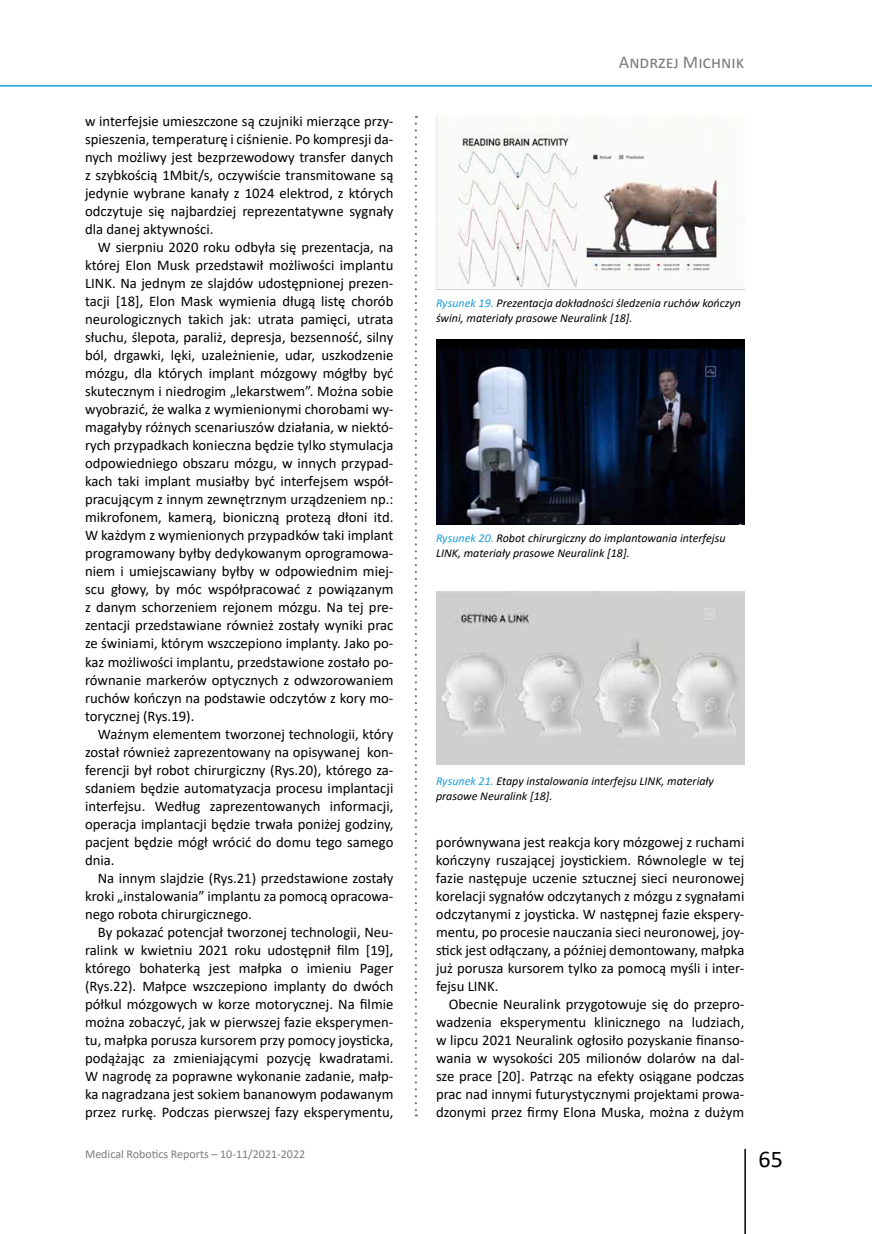
<style>
.page{position:relative;width:872px;height:1234px;background:#fff}
.page>*{position:absolute;margin:0;border:0;box-sizing:border-box;transform-origin:0 0}
.t1{font:24px "Calibri";color:#000}
.t2{font:18px "Calibri";color:#7b7c7f}
.t3{font:14.7px/18px "Calibri";color:#000;text-align:justify}
.t4{font:italic 12px/15px "Calibri";color:#000}
.t5{font:12px "Calibri";color:#7b7c7f}
.s1{color:#1a9eda}
</style>
<div class="page">
<hr style="left:744px;top:1148px;width:2px;height:85px;background:#000">
<hr style="left:0;top:85px;width:872px;height:2px;background:#1a9eda">
<svg style="left:415px;top:124px;width:2px;height:992px"></svg>
<img style="left:436px;top:116px;width:288px;height:173px">
<img style="left:436px;top:339px;width:308px;height:185px">
<img style="left:436px;top:591px;width:308px;height:173px">
<p class="t3" style="left:85px;top:112px;width:310px">w interfejsie umieszczone są czujniki mierzące przy&shy;spieszenia, temperaturę i ciśnienie. Po kompresji da&shy;nych możliwy jest bezprzewodowy transfer danych z szybkością 1Mbit/s, oczywiście transmitowane są jedynie wybrane kanały z 1024 elektrod, z których odczytuje się najbardziej reprezentatywne sygnały dla danej aktywności.</p>
<p class="t3" style="left:85px;top:238px;width:310px;text-indent:13px">W sierpniu 2020 roku odbyła się prezentacja, na której Elon Musk przedstawił możliwości implantu LINK. Na jednym ze slajdów udostępnionej prezen&shy;tacji [18], Elon Mask wymienia długą listę chorób neurologicznych takich jak: utrata pamięci, utrata słuchu, ślepota, paraliż, depresja, bezsenność, silny ból, drgawki, lęki, uzależnienie, udar, uszkodzenie mózgu, dla których implant mózgowy mógłby być skutecznym i niedrogim „lekarstwem”. Można sobie wyobrazić, że walka z wymienionymi chorobami wy&shy;magałyby różnych scenariuszów działania, w niektó&shy;rych przypadkach konieczna będzie tylko stymulacja odpowiedniego obszaru mózgu, w innych przypad&shy;kach taki implant musiałby być interfejsem współ&shy;pracującym z innym zewnętrznym urządzeniem np.: mikrofonem, kamerą, bioniczną protezą dłoni itd.<br>W każdym z wymienionych przypadków taki implant programowany byłby dedykowanym oprogramowa&shy;niem i umiejscawiany byłby w odpowiednim miej&shy;scu głowy, by móc współpracować z powiązanym z danym schorzeniem rejonem mózgu. Na tej pre&shy;zentacji przedstawiane również zostały wyniki prac ze świniami, którym wszczepiono implanty. Jako po&shy;kaz możliwości implantu, przedstawione zostało po&shy;równanie markerów optycznych z odwzorowaniem ruchów kończyn na podstawie odczytów z kory mo&shy;torycznej (Rys.19).</p>
<p class="t3" style="left:85px;top:724px;width:310px;text-indent:13px">Ważnym elementem tworzonej technologii, który został również zaprezentowany na opisywanej kon&shy;ferencji był robot chirurgiczny (Rys.20), którego za&shy;sdaniem będzie automatyzacja procesu implantacji interfejsu. Według zaprezentowanych informacji, operacja implantacji będzie trwała poniżej godziny, pacjent będzie mógł wrócić do domu tego samego dnia.</p>
<p class="t3" style="left:85px;top:868px;width:310px;text-indent:13px">Na innym slajdzie (Rys.21) przedstawione zostały kroki „instalowania” implantu za pomocą opracowa&shy;nego robota chirurgicznego.</p>
<p class="t3" style="left:85px;top:922px;width:310px;text-indent:13px">By pokazać potencjał tworzonej technologii, Neu&shy;ralink w kwietniu 2021 roku udostępnił film [19], którego bohaterką jest małpka o imieniu Pager (Rys.22). Małpce wszczepiono implanty do dwóch półkul mózgowych w korze motorycznej. Na filmie można zobaczyć, jak w pierwszej fazie eksperymen&shy;tu, małpka porusza kursorem przy pomocy joysticka, podążając za zmieniającymi pozycję kwadratami.<br>W nagrodę za poprawne wykonanie zadanie, małp&shy;ka nagradzana jest sokiem bananowym podawanym przez rurkę. Podczas pierwszej fazy eksperymentu,</p>
<p class="t5" style="left:85px;top:1145px;width:222px">Medical Robotics Reports – 10-11/2021-2022</p>
<p class="t2" style="left:619px;top:49px;width:127px">Andrzej Michnik</p>
<p class="t4" style="left:436px;top:294px;width:306px"><span class="s1">Rysunek 19.</span> Prezentacja dokładności śledzenia ruchów kończyn świni, materiały prasowe Neuralink [18].</p>
<p class="t4" style="left:436px;top:530px;width:291px"><span class="s1">Rysunek 20.</span> Robot chirurgiczny do implantowania interfejsu<br>LINK, materiały prasowe Neuralink [18].</p>
<p class="t4" style="left:436px;top:772px;width:279px"><span class="s1">Rysunek 21.</span> Etapy instalowania interfejsu LINK, materiały prasowe Neuralink [18].</p>
<p class="t3" style="left:436px;top:832px;width:310px">porównywana jest reakcja kory mózgowej z ruchami kończyny ruszającej joystickiem. Równolegle w tej fazie następuje uczenie sztucznej sieci neuronowej korelacji sygnałów odczytanych z mózgu z sygnałami odczytanymi z joysticka. W następnej fazie ekspery&shy;mentu, po procesie nauczania sieci neuronowej, joy&shy;stick jest odłączany, a później demontowany, małpka już porusza kursorem tylko za pomocą myśli i inter&shy;fejsu LINK.</p>
<p class="t3" style="left:436px;top:994px;width:310px;text-indent:13px">Obecnie Neuralink przygotowuje się do przepro&shy;wadzenia eksperymentu klinicznego na ludziach, w lipcu 2021 Neuralink ogłosiło pozyskanie finanso&shy;wania w wysokości 205 milionów dolarów na dal&shy;sze prace [20]. Patrząc na efekty osiągane podczas prac nad innymi futurystycznymi projektami prowa&shy;dzonymi przez firmy Elona Muska, można z dużym</p>
<h1 class="t1" style="left:758px;top:1141px;width:26px">65</h1>
</div>
